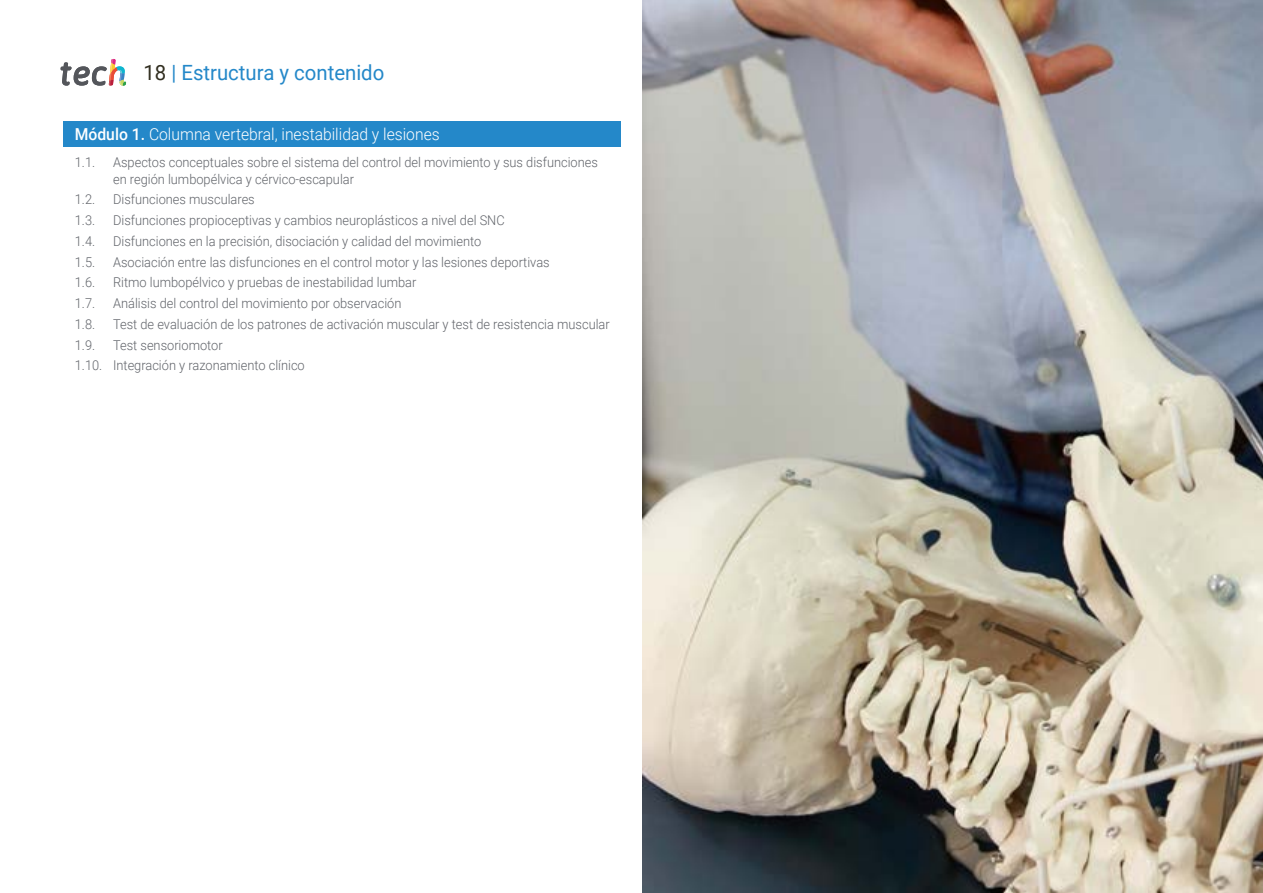
<style>
.page{position:relative;width:1263px;height:893px;background:#fff}
.page>*{position:absolute;margin:0;border:0;box-sizing:border-box;transform-origin:0 0}
.t1{font:21px "Roboto";color:#2488c9}
.t2{font:300 16.5px "Roboto";color:#fff;scale:.95 1}
.t3{font:300 13.5px/16.5px "Roboto";color:#61646a;scale:.95 1}
.s1{color:#312e20}
.s2{font-weight:500}
</style>
<div class="page">
<img style="left:642px;top:0;width:621px;height:893px">
<div style="left:64px;top:121px;width:557px;height:25px;background:#2488c9"></div>
<svg style="left:61px;top:59px;width:65px;height:27px"></svg>
<h1 class="t1" style="left:144px;top:57px;width:242px"><span class="s1">18</span> | Estructura y contenido</h1>
<p class="t2" style="left:75px;top:123px;width:386px"><span class="s2">Módulo 1.</span> Columna vertebral, inestabilidad y lesiones</p>
<p class="t3" style="left:75px;top:154px;width:23px">1.1.</p>
<p class="t3" style="left:113px;top:154px;width:512px">Aspectos conceptuales sobre el sistema del control del movimiento y sus disfunciones en región lumbopélvica y cérvico-escapular</p>
<p class="t3" style="left:75px;top:191px;width:23px">1.2.</p>
<p class="t3" style="left:113px;top:191px;width:151px">Disfunciones musculares</p>
<p class="t3" style="left:75px;top:212px;width:23px">1.3.</p>
<p class="t3" style="left:113px;top:212px;width:414px">Disfunciones propioceptivas y cambios neuroplásticos a nivel del SNC</p>
<p class="t3" style="left:75px;top:232px;width:23px">1.4.</p>
<p class="t3" style="left:113px;top:232px;width:389px">Disfunciones en la precisión, disociación y calidad del movimiento</p>
<p class="t3" style="left:75px;top:253px;width:23px">1.5.</p>
<p class="t3" style="left:113px;top:253px;width:461px">Asociación entre las disfunciones en el control motor y las lesiones deportivas</p>
<p class="t3" style="left:75px;top:274px;width:23px">1.6.</p>
<p class="t3" style="left:113px;top:274px;width:321px">Ritmo lumbopélvico y pruebas de inestabilidad lumbar</p>
<p class="t3" style="left:75px;top:295px;width:23px">1.7.</p>
<p class="t3" style="left:113px;top:295px;width:305px">Análisis del control del movimiento por observación</p>
<p class="t3" style="left:75px;top:315px;width:23px">1.8.</p>
<p class="t3" style="left:113px;top:315px;width:524px">Test de evaluación de los patrones de activación muscular y test de resistencia muscular</p>
<p class="t3" style="left:75px;top:336px;width:23px">1.9.</p>
<p class="t3" style="left:75px;top:334px;width:244px;line-height:20.7px;text-indent:38px">Test sensoriomotor<br>1.10. Integración y razonamiento clínico</p>
</div>
